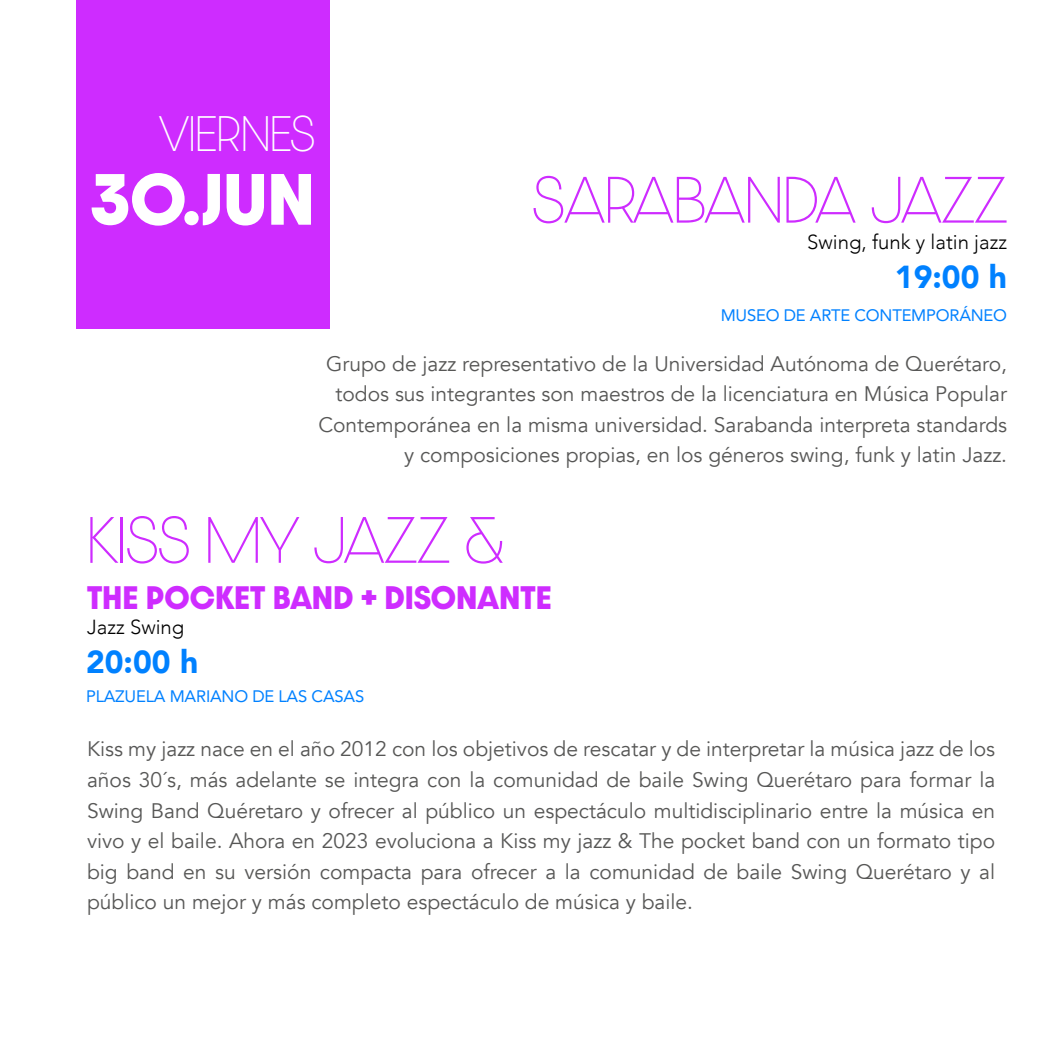
<style>
.page{position:relative;width:1050px;height:1050px;background:#fff}
.page>*{position:absolute;margin:0;border:0;box-sizing:border-box;transform-origin:0 0}
.t1{font:700 61.51px "Dazzle Unicase";color:#fff}
.t2{font:100 55.56px "Dazzle Unicase";color:#ce2cff}
.t3{font:100 42.35px "Dazzle Unicase";color:#fff}
.t4{font:900 31.76px "Avenir";color:#0081ff}
.t5{font:700 27.65px "Dazzle Unicase";color:#ce2cff}
.t6{font:21px/30.6px "Avenir";color:#575756;text-align:right}
.t7{font:300 20.39px "Avenir";color:#000}
.t8{font:16.62px "Avenir";letter-spacing:-.015em;color:#0081ff}
</style>
<div class="page">
<div style="left:76px;top:0;width:254px;height:328px;background:#ce2cff"></div>
<h3 class="t3" style="left:159px;top:103px;width:157px">VIERNES</h3>
<h1 class="t1" style="left:91px;top:152px;width:226px">30.jun</h1>
<h2 class="t2" style="left:532px;top:160px;width:476px">SARABANDA JAZZ</h2>
<p class="t7" style="left:807px;top:230px;width:201px">Swing, funk y latin jazz</p>
<h3 class="t4" style="left:895px;top:249px;width:114px">19:00 h</h3>
<p class="t8" style="left:721px;top:302px;width:288px">MUSEO DE ARTE CONTEMPORÁNEO</p>
<p class="t6" style="left:318px;top:348px;width:690px">Grupo de jazz representativo de la Universidad Autónoma de Querétaro, todos sus integrantes son maestros de la licenciatura en Música Popular Contemporánea en la misma universidad. Sarabanda interpreta standards y composiciones propias, en los géneros swing, funk y latin Jazz.</p>
<h2 class="t2" style="left:87px;top:500px;width:418px">KISS MY JAZZ &amp;</h2>
<h3 class="t5" style="left:87px;top:576px;width:466px">THE POCKET BAND + DISONANTE</h3>
<p class="t7" style="left:87px;top:615px;width:99px">Jazz Swing</p>
<h3 class="t4" style="left:86px;top:635px;width:114px">20:00 h</h3>
<p class="t8" style="left:86px;top:683px;width:280px">PLAZUELA MARIANO DE LAS CASAS</p>
<p class="t6" style="left:87px;top:734px;width:910px;text-align:justify">Kiss my jazz nace en el año 2012 con los objetivos de rescatar y de interpretar la música jazz de los años 30´s, más adelante se integra con la comunidad de baile Swing Querétaro para formar la Swing Band Quéretaro y ofrecer al público un espectáculo multidisciplinario entre la música en vivo y el baile. Ahora en 2023 evoluciona a Kiss my jazz &amp; The pocket band con un formato tipo big band en su versión compacta para ofrecer a la comunidad de baile Swing Querétaro y al público un mejor y más completo espectáculo de música y baile.</p>
</div>
